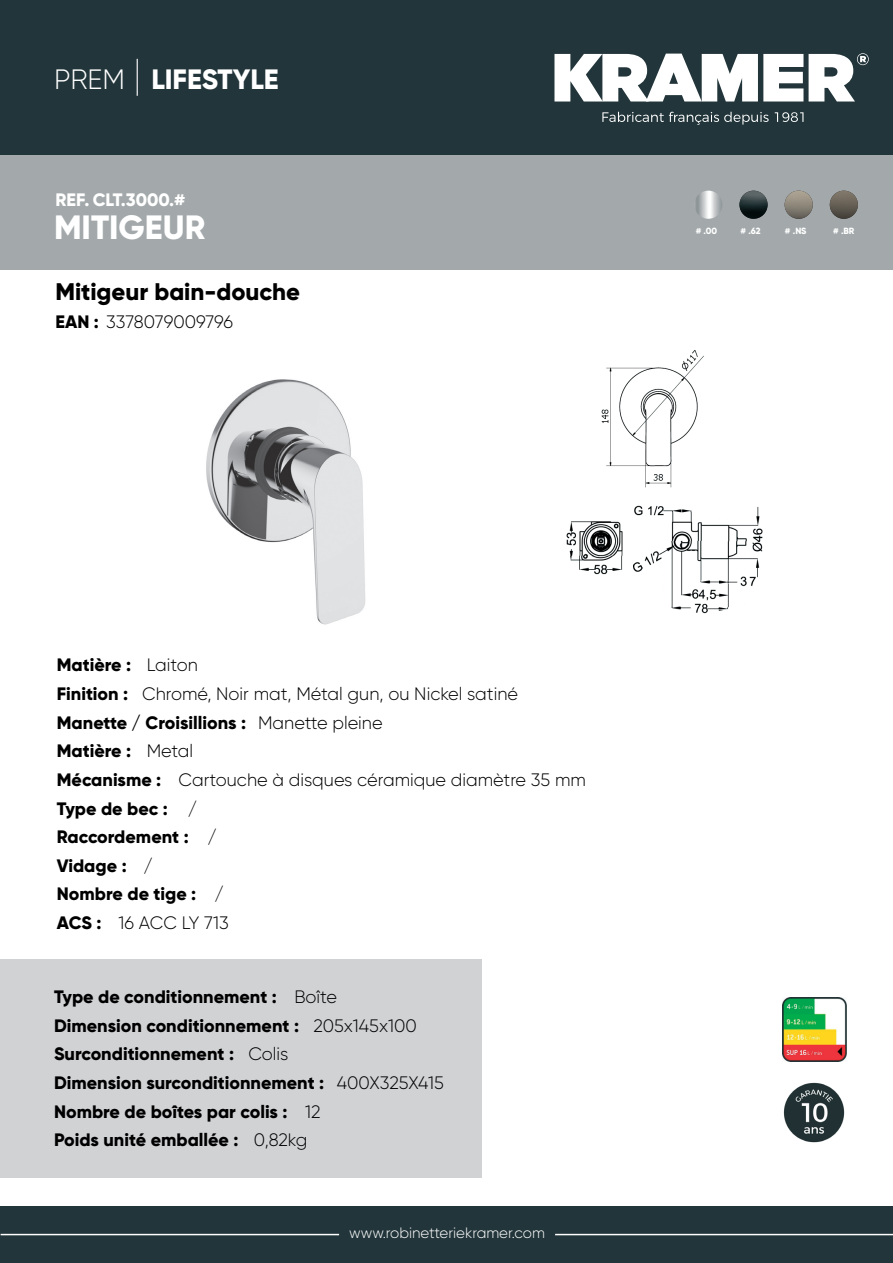
<style>
.page{position:relative;width:893px;height:1263px;background:#fff}
.page>*{position:absolute;margin:0;border:0;box-sizing:border-box;transform-origin:0 0}
.t1{font:800 33.6px "Gilroy";color:#fff}
.t2{font:800 27.9px "Gilroy";color:#fff}
.t3{font:800 24px "Gilroy";color:#000001}
.t4{font:800 18px/28.7px "Gilroy";color:#000001}
.t5{font:300 18px/28.7px "Gilroy";color:#000001}
.t6{font:800 18px "Gilroy";color:#fff}
.t7{font:300 15px "Gilroy";color:#fff}
.t8{font:800 9px "Gilroy";letter-spacing:-.005em;color:#fff}
.s1{font-weight:300}
.s2{font-weight:800}
</style>
<div class="page">
<img style="left:601px;top:350px;width:103px;height:138px">
<div style="left:0;top:959px;width:481px;height:219px;background:#d1d2d4"></div>
<div style="left:0;top:155px;width:893px;height:115px;background:#a3a9ab"></div>
<div style="left:0;top:0;width:893px;height:155px;background:#22353a"></div>
<hr style="left:137px;top:59px;width:1px;height:37px;background:#fff">
<svg style="left:809px;top:53px;width:60px;height:49px"></svg>
<svg style="left:554px;top:54px;width:249px;height:48px"></svg>
<svg style="left:602px;top:112px;width:167px;height:13px"></svg>
<svg style="left:775px;top:112px;width:28px;height:10px"></svg>
<div style="left:1px;top:1206px;width:892px;height:57px;background:#22353a"></div>
<hr style="left:1px;top:1234px;width:338px;height:1px;background:#fff">
<hr style="left:555px;top:1234px;width:338px;height:1px;background:#fff">
<img style="left:206px;top:379px;width:160px;height:246px">
<img style="left:783px;top:1082px;width:62px;height:61px">
<img style="left:782px;top:998px;width:64px;height:63px">
<img style="left:566px;top:505px;width:197px;height:109px">
<img style="left:694px;top:191px;width:28px;height:28px;border-radius:14px">
<img style="left:830px;top:191px;width:28px;height:28px;border-radius:14px">
<img style="left:739px;top:191px;width:29px;height:28px;border-radius:14px">
<img style="left:785px;top:191px;width:28px;height:28px;border-radius:14px">
<h2 class="t2" style="left:54px;top:61px;width:226px"><span class="s1">PREM</span> LIFESTYLE</h2>
<p class="t6" style="left:55px;top:188px;width:131px">REF. CLT.3000.#</p>
<h1 class="t1" style="left:54px;top:206px;width:153px">MITIGEUR</h1>
<h3 class="t3" style="left:55px;top:277px;width:246px">Mitigeur bain-douche</h3>
<p class="t5" style="left:55px;top:307px;width:179px"><span class="s2">EAN :</span> 3378079009796</p>
<p class="t8" style="left:696px;top:225px;width:23px"># .00</p>
<p class="t8" style="left:741px;top:225px;width:22px"># .62</p>
<p class="t8" style="left:785px;top:225px;width:23px"># .NS</p>
<p class="t8" style="left:833px;top:225px;width:23px"># .BR</p>
<p class="t4" style="left:57px;top:651px;width:142px">Matière : <span class="s1">Laiton</span></p>
<p class="t5" style="left:142px;top:679px;width:377px">Chromé, Noir mat, Métal gun, ou Nickel satiné</p>
<p class="t5" style="left:258px;top:708px;width:126px">Manette pleine</p>
<p class="t5" style="left:147px;top:736px;width:48px">Metal</p>
<p class="t5" style="left:179px;top:765px;width:409px">Cartouche à disques céramique diamètre 35 mm</p>
<p class="t5" style="left:188px;top:794px;width:11px">/</p>
<p class="t5" style="left:207px;top:822px;width:11px">/</p>
<p class="t5" style="left:143px;top:851px;width:11px">/</p>
<p class="t5" style="left:214px;top:879px;width:11px">/</p>
<p class="t5" style="left:118px;top:908px;width:112px">16 ACC LY 713</p>
<p class="t4" style="left:57px;top:679px;width:73px">Finition :</p>
<p class="t4" style="left:57px;top:708px;width:191px">Manette / Croisillions :</p>
<p class="t4" style="left:57px;top:736px;width:76px">Matière :</p>
<p class="t4" style="left:57px;top:765px;width:106px">Mécanisme :</p>
<p class="t4" style="left:57px;top:794px;width:112px">Type de bec :</p>
<p class="t4" style="left:57px;top:822px;width:133px">Raccordement :</p>
<p class="t4" style="left:57px;top:851px;width:71px">Vidage :</p>
<p class="t4" style="left:57px;top:880px;width:141px">Nombre de tige :</p>
<p class="t4" style="left:57px;top:908px;width:46px">ACS :</p>
<p class="t4" style="left:54px;top:982px;width:224px">Type de conditionnement :</p>
<p class="t5" style="left:313px;top:982px;width:105px;text-indent:-19px">Boîte<br>205x145x100</p>
<p class="t4" style="left:54px;top:1011px;width:247px">Dimension conditionnement :</p>
<p class="t5" style="left:248px;top:1040px;width:42px">Colis</p>
<p class="t4" style="left:54px;top:1040px;width:272px">Surconditionnement :<br>Dimension surconditionnement :<br>Nombre de boîtes par colis :<br>Poids unité emballée :</p>
<p class="t5" style="left:305px;top:1097px;width:17px">12</p>
<p class="t5" style="left:254px;top:1125px;width:55px">0,82kg</p>
<p class="t5" style="left:337px;top:1068px;width:108px">400X325X415</p>
<p class="t7" style="left:349px;top:1224px;width:197px">www.robinetteriekramer.com</p>
</div>
